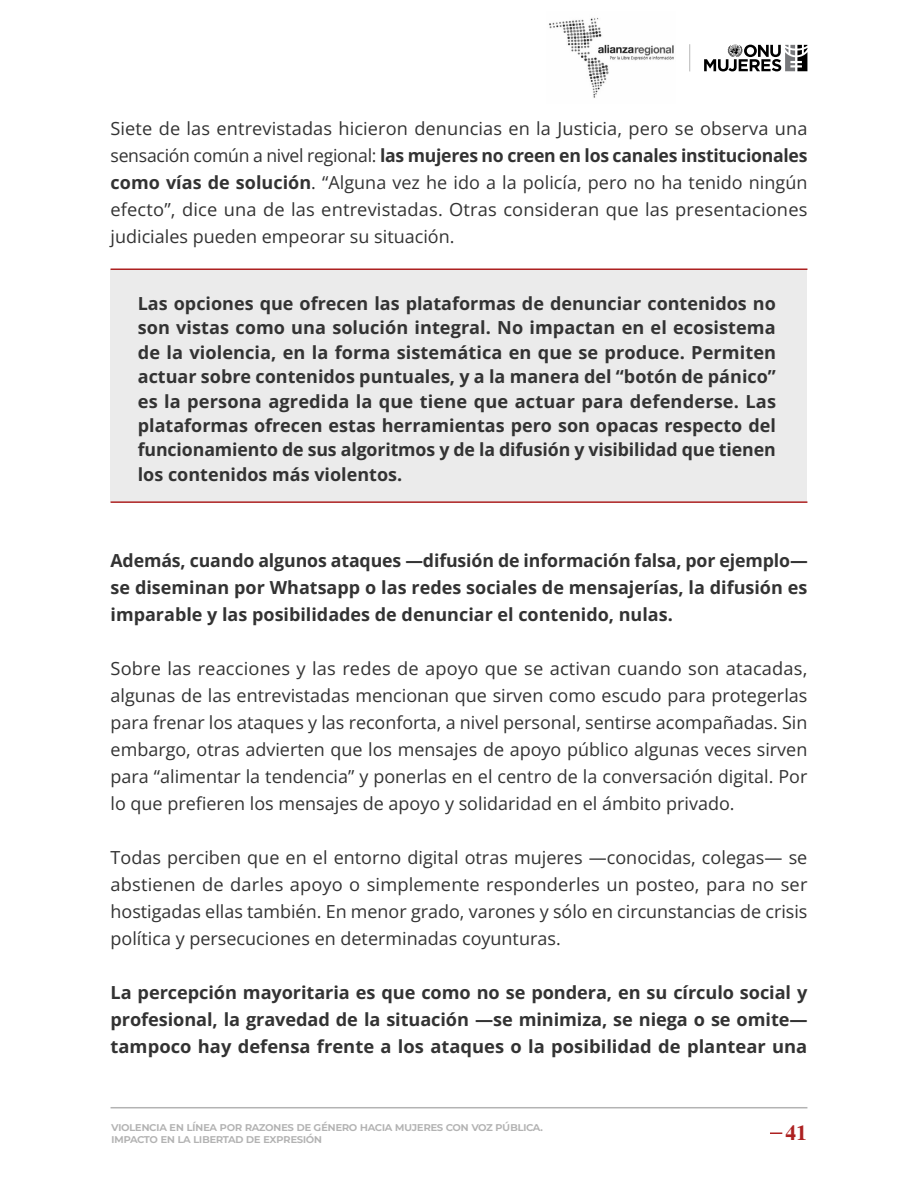
<style>
.page{position:relative;width:918px;height:1188px;background:#fff}
.page>*{position:absolute;margin:0;border:0;box-sizing:border-box;transform-origin:0 0}
.t1{font:700 21px "CG Times";color:#ad2121}
.t2{font:18px/27px "Open Sans";color:#333;text-align:justify}
.t3{font:700 18px/24.5px "Open Sans";color:#333;text-align:justify}
.t4{font:600 12px/12px "Montserrat";letter-spacing:-.04em;color:#b3b3b3}
.s1{font-weight:700}
</style>
<div class="page">
<hr style="left:111px;top:1107px;width:696px;height:1px;background:#b3b3b3">
<svg style="left:770px;top:1132px;width:12px;height:2px"></svg>
<svg style="left:689px;top:44px;width:1px;height:27px"></svg>
<svg style="left:704px;top:44px;width:103px;height:27px"></svg>
<img style="left:549px;top:18px;width:125px;height:80px">
<div style="left:111px;top:269px;width:696px;height:233px;background:#ebebeb"></div>
<hr style="left:111px;top:268px;width:696px;height:2px;background:#ad2121">
<hr style="left:111px;top:501px;width:696px;height:2px;background:#ad2121">
<p class="t2" style="left:111px;top:115px;width:699px">Siete de las entrevistadas hicieron denuncias en la Justicia, pero se observa una sensación común a nivel regional: <span class="s1">las mujeres no creen en los canales institucionales como vías de solución</span>. “Alguna vez he ido a la policía, pero no ha tenido ningún efecto”, dice una de las entrevistadas. Otras consideran que las presentaciones judiciales pueden empeorar su situación.</p>
<p class="t3" style="left:138px;top:291px;width:640px">Las opciones que ofrecen las plataformas de denunciar contenidos no son vistas como una solución integral. No impactan en el ecosistema de la violencia, en la forma sistemática en que se produce. Permiten actuar sobre contenidos puntuales, y a la manera del “botón de pánico” es la persona agredida la que tiene que actuar para defenderse. Las plataformas ofrecen estas herramientas pero son opacas respecto del funcionamiento de sus algoritmos y de la difusión y visibilidad que tienen los contenidos más violentos.</p>
<p class="t3" style="left:111px;top:547px;width:699px;line-height:27px">Además, cuando algunos ataques —difusión de información falsa, por ejemplo— se diseminan por Whatsapp o las redes sociales de mensajerías, la difusión es imparable y las posibilidades de denunciar el contenido, nulas.</p>
<p class="t2" style="left:111px;top:655px;width:698px">Sobre las reacciones y las redes de apoyo que se activan cuando son atacadas, algunas de las entrevistadas mencionan que sirven como escudo para protegerlas para frenar los ataques y las reconforta, a nivel personal, sentirse acompañadas. Sin embargo, otras advierten que los mensajes de apoyo público algunas veces sirven para “alimentar la tendencia” y ponerlas en el centro de la conversación digital. Por lo que prefieren los mensajes de apoyo y solidaridad en el ámbito privado.</p>
<p class="t2" style="left:111px;top:844px;width:698px">Todas perciben que en el entorno digital otras mujeres —conocidas, colegas— se abstienen de darles apoyo o simplemente responderles un posteo, para no ser hostigadas ellas también. En menor grado, varones y sólo en circunstancias de crisis política y persecuciones en determinadas coyunturas.</p>
<p class="t3" style="left:111px;top:979px;width:699px;line-height:27px">La percepción mayoritaria es que como no se pondera, en su círculo social y profesional, la gravedad de la situación —se minimiza, se niega o se omite— tampoco hay defensa frente a los ataques o la posibilidad de plantear una</p>
<p class="t4" style="left:111px;top:1121px;width:434px">violencia en línea por razones de género hacia mujeres con voz pública. impacto en la libertad de expresión</p>
<p class="t1" style="left:786px;top:1120px;width:23px">41</p>
</div>
